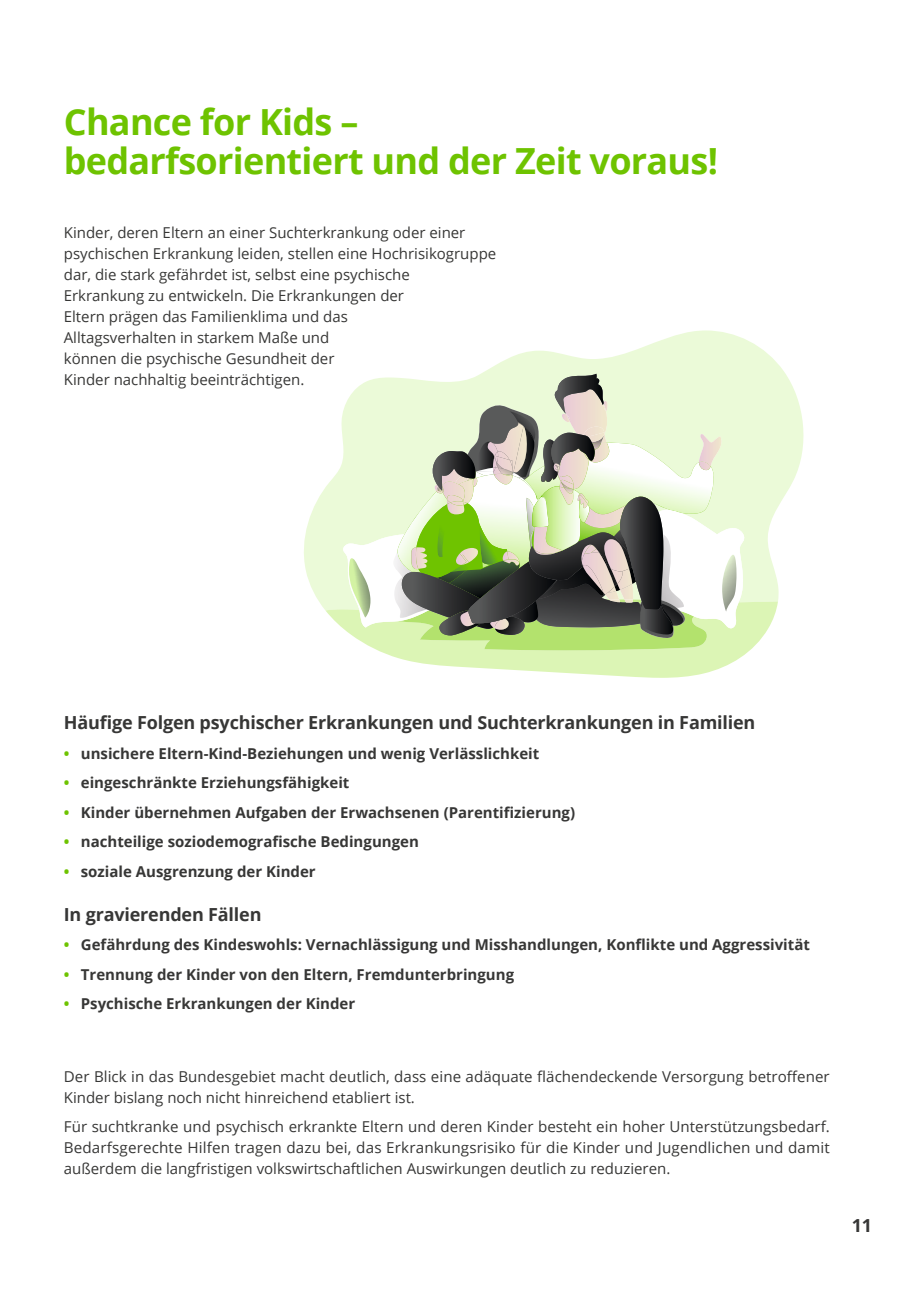
<style>
.page{position:relative;width:919px;height:1289px;background:#fff}
.page>*{position:absolute;margin:0;border:0;box-sizing:border-box;transform-origin:0 0}
.t1{font:700 36px/39px "Open Sans";letter-spacing:-.02em;color:#6ec300}
.t2{font:700 18px "Open Sans";letter-spacing:-.01em;color:#373736}
.t3{font:15px/21px "Open Sans";color:#373736}
.t4{font:700 15px "Open Sans";color:#373736}
.s1{color:#6ec300}
</style>
<div class="page">
<svg style="left:304px;top:330px;width:499px;height:280px"></svg>
<svg style="left:325px;top:374px;width:453px;height:303px"></svg>
<img style="left:349px;top:558px;width:21px;height:59px">
<img style="left:722px;top:554px;width:14px;height:57px">
<h1 class="t1" style="left:64px;top:102px;width:655px">Chance for Kids –<br>bedarfsorientiert und der Zeit voraus!</h1>
<p class="t3" style="left:64px;top:222px;width:434px">Kinder, deren Eltern an einer Suchterkrankung oder einer psychischen Erkrankung leiden, stellen eine Hochrisikogruppe dar, die stark gefährdet ist, selbst eine psychische<br>Erkrankung zu entwickeln. Die Erkrankungen der<br>Eltern prägen das Familienklima und das<br>Alltagsverhalten in starkem Maße und<br>können die psychische Gesundheit der<br>Kinder nachhaltig beeinträchtigen.</p>
<p class="t2" style="left:64px;top:709px;width:693px">Häufige Folgen psychischer Erkrankungen und Suchterkrankungen in Familien</p>
<p class="t4" style="left:64px;top:742px;width:477px"><span class="s1">•</span> unsichere Eltern-Kind-Beziehungen und wenig Verlässlichkeit</p>
<p class="t4" style="left:64px;top:772px;width:287px"><span class="s1">•</span> eingeschränkte Erziehungsfähigkeit</p>
<p class="t4" style="left:64px;top:801px;width:513px"><span class="s1">•</span> Kinder übernehmen Aufgaben der Erwachsenen (Parentifizierung)</p>
<p class="t4" style="left:64px;top:831px;width:356px"><span class="s1">•</span> nachteilige soziodemografische Bedingungen</p>
<p class="t4" style="left:64px;top:860px;width:253px"><span class="s1">•</span> soziale Ausgrenzung der Kinder</p>
<p class="t2" style="left:64px;top:901px;width:199px">In gravierenden Fällen</p>
<p class="t4" style="left:64px;top:934px;width:747px"><span class="s1">•</span> Gefährdung des Kindeswohls: Vernachlässigung und Misshandlungen, Konflikte und Aggressivität</p>
<p class="t4" style="left:64px;top:963px;width:452px"><span class="s1">•</span> Trennung der Kinder von den Eltern, Fremdunterbringung</p>
<p class="t4" style="left:64px;top:993px;width:293px"><span class="s1">•</span> Psychische Erkrankungen der Kinder</p>
<p class="t3" style="left:64px;top:1065px;width:767px">Der Blick in das Bundesgebiet macht deutlich, dass eine adäquate flächendeckende Versorgung betroffener<br>Kinder bislang noch nicht hinreichend etabliert ist.</p>
<p class="t3" style="left:64px;top:1115px;width:767px;text-align:justify">Für suchtkranke und psychisch erkrankte Eltern und deren Kinder besteht ein hoher Unterstützungsbedarf.<br>Bedarfsgerechte Hilfen tragen dazu bei, das Erkrankungsrisiko für die Kinder und Jugendlichen und damit außerdem die langfristigen volkswirtschaftlichen Auswirkungen deutlich zu reduzieren.</p>
<p class="t2" style="left:851px;top:1212px;width:22px">11</p>
</div>
